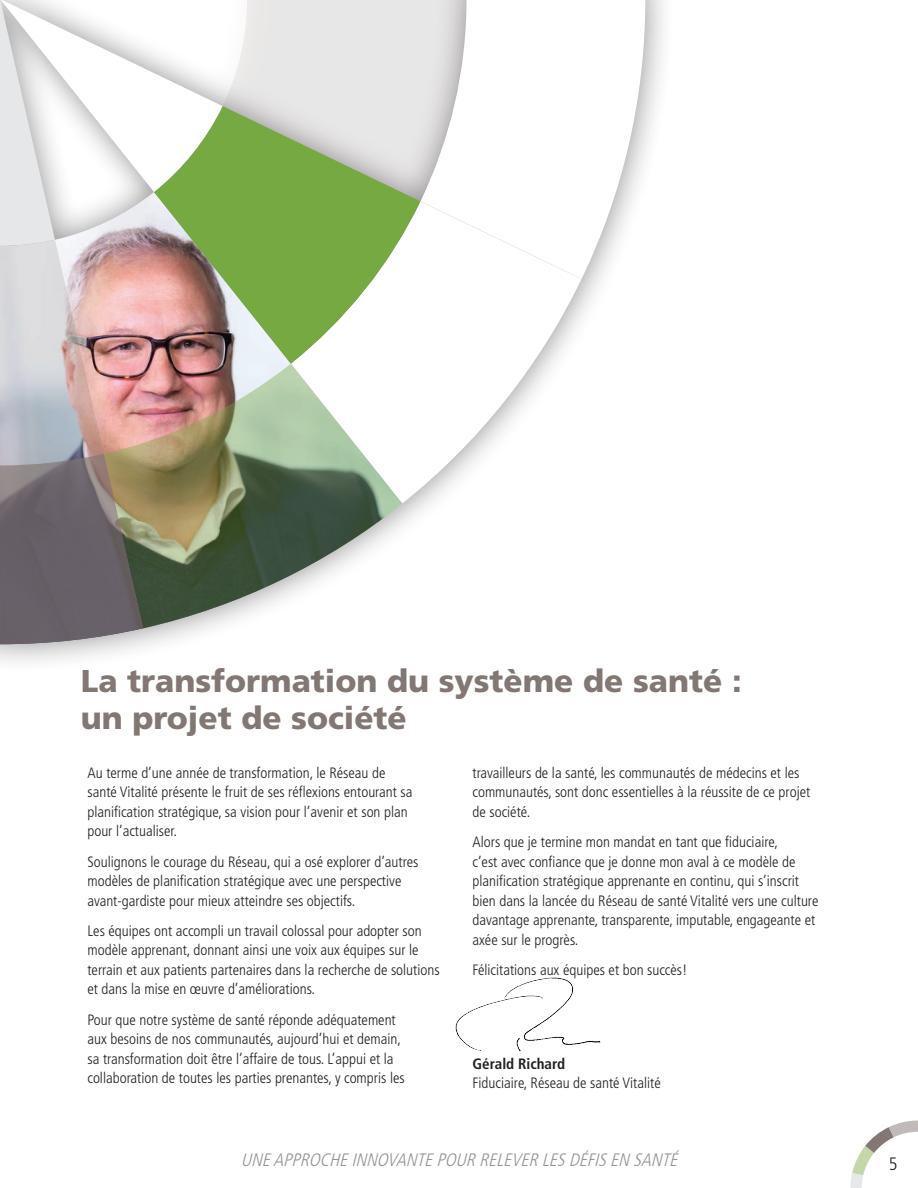
<style>
.page{position:relative;width:918px;height:1188px;background:#fff}
.page>*{position:absolute;margin:0;border:0;box-sizing:border-box;transform-origin:0 0}
.Titre_bold{font:900 31.5px/37.5px "Frutiger LT Std";color:#827772}
.t1{font:italic 300 condensed 18px "Frutiger LT Std";color:#939598}
.t2{font:300 condensed 18px "Frutiger LT Std";color:#231f20}
.t3{font:300 condensed 15px/19.5px "Frutiger LT Std";color:#231f20}
.s1{font-weight:700}
</style>
<div class="page">
<svg style="left:850px;top:1120px;width:68px;height:68px"></svg>
<svg style="left:582px;top:25px;width:63px;height:254px"></svg>
<svg style="left:223px;top:364px;width:179px;height:260px"></svg>
<svg style="left:291px;top:201px;width:291px;height:302px"></svg>
<svg style="left:223px;top:201px;width:197px;height:163px;fill:#77a942"></svg>
<svg style="left:223px;top:0;width:244px;height:201px;background:#cfd8c4"></svg>
<img style="left:0;top:0;width:223px;height:644px">
<img style="left:455px;top:977px;width:146px;height:75px">
<p class="Titre_bold" style="left:81px;top:662px;width:662px">La transformation du système de santé : un projet de société</p>
<p class="t3" style="left:87px;top:763px;width:327px">Au terme d’une année de transformation, le Réseau de santé Vitalité présente le fruit de ses réflexions entourant sa planification stratégique, sa vision pour l’avenir et son plan pour l’actualiser.</p>
<p class="t3" style="left:87px;top:852px;width:333px">Soulignons le courage du Réseau, qui a osé explorer d’autres modèles de planification stratégique avec une perspective avant-gardiste pour mieux atteindre ses objectifs.</p>
<p class="t3" style="left:87px;top:921px;width:354px">Les équipes ont accompli un travail colossal pour adopter son modèle apprenant, donnant ainsi une voix aux équipes sur le terrain et aux patients partenaires dans la recherche de solutions et dans la mise en œuvre d’améliorations.</p>
<p class="t3" style="left:87px;top:1010px;width:319px">Pour que notre système de santé réponde adéquatement aux besoins de nos communautés, aujourd’hui et demain, sa transformation doit être l’affaire de tous. L’appui et la collaboration de toutes les parties prenantes, y compris les</p>
<p class="t3" style="left:472px;top:763px;width:339px">travailleurs de la santé, les communautés de médecins et les communautés, sont donc essentielles à la réussite de ce projet de société.</p>
<p class="t3" style="left:472px;top:832px;width:348px">Alors que je termine mon mandat en tant que fiduciaire,<br>c’est avec confiance que je donne mon aval à ce modèle de planification stratégique apprenante en continu, qui s’inscrit bien dans la lancée du Réseau de santé Vitalité vers une culture davantage apprenante, transparente, imputable, engageante et axée sur le progrès.</p>
<p class="t3" style="left:472px;top:960px;width:216px">Félicitations aux équipes et bon succès!</p>
<p class="t3" style="left:472px;top:1054px;width:190px"><span class="s1">Gérald Richard<br></span>Fiduciaire, Réseau de santé Vitalité</p>
<p class="t1" style="left:241px;top:1149px;width:443px">UNEAPPROCHEINNOVANTEPOURRELEVERLESDÉFISEN SANTÉ</p>
<p class="t2" style="left:889px;top:1153px;width:10px">5</p>
</div>
